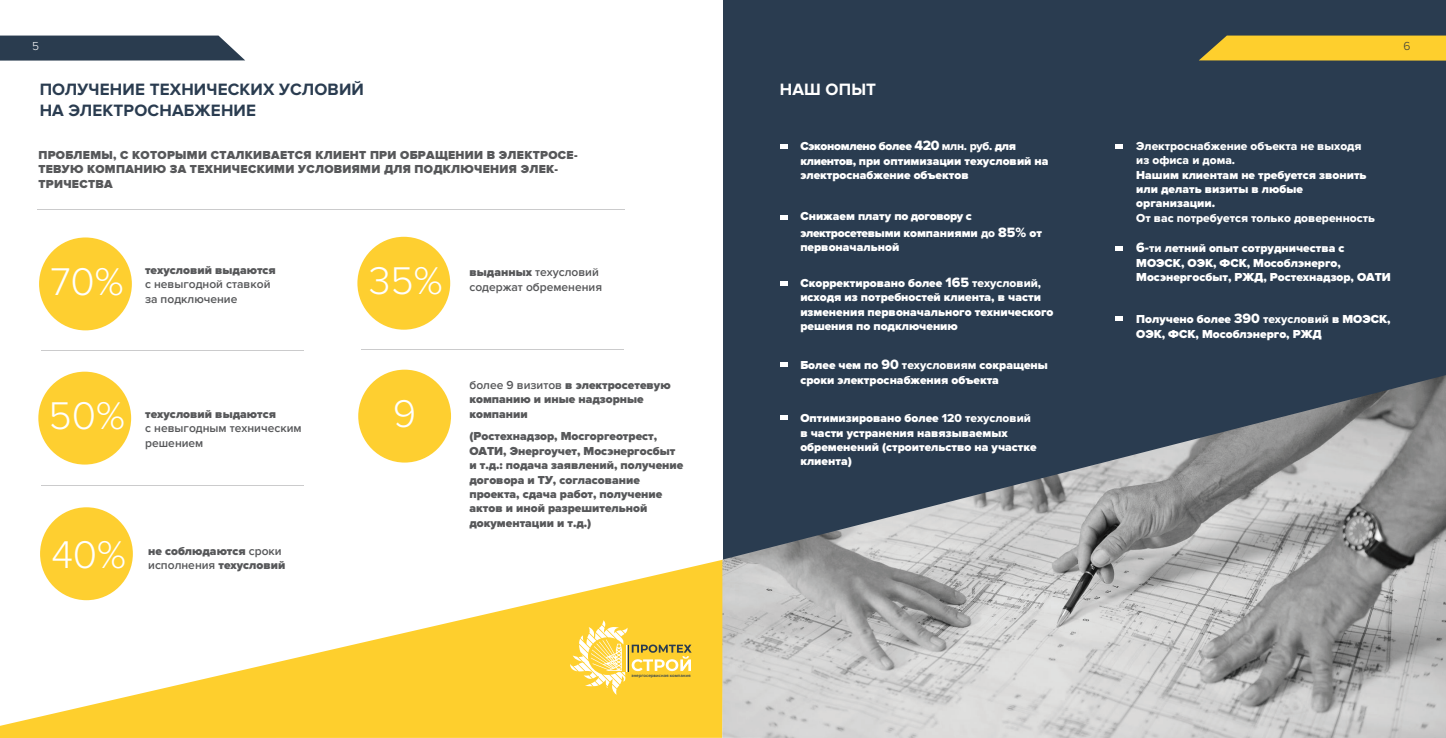
<style>
.page{position:relative;width:1446px;height:738px;background:#fff}
.page>*{position:absolute;margin:0;border:0;box-sizing:border-box;transform-origin:0 0}
.t1{font:300 40px "Proxima Nova";color:#fff}
.t2{font:700 17px/20.4px "Proxima Nova";letter-spacing:.01em;color:#2a3c50}
.t3{font:700 17px "Proxima Nova";letter-spacing:.01em;color:#fff}
.t4{font:900 12px/14.4px "Proxima Nova";color:#fff}
.t5{font:900 12px/14.4px "Proxima Nova";color:#57585a}
.t6{font:900 12px/14.4px "Proxima Nova";letter-spacing:.025em;color:#57585a}
.t7{font:600 12px/14.4px "Proxima Nova";color:#57585a}
.t8{font:12px/14.4px "Proxima Nova Extrabld";color:#fff}
.t9{font:900 12px/16.8px "Proxima Nova";letter-spacing:-.025em;color:#fff}
.t10{font:300 12px "Proxima Nova";color:#fff}
.t11{font:300 12px "Proxima Nova";color:#333639}
.t12{font:600 4.6px "Proxima Nova";color:#2a3c50}
.s1{font-weight:600}
.s2{font-weight:900}
.s3{font-family:"Proxima Nova Extrabld";font-weight:400;font-size:14px}
.s4{font-family:"Proxima Nova Extrabld";font-weight:400}
</style>
<div class="page">
<div style="left:39px;top:237px;width:93px;height:93px;background:#fecf30;border-radius:50%"></div>
<hr style="left:37px;top:209px;width:588px;height:1px;background:#525356">
<hr style="left:41px;top:350px;width:263px;height:1px;background:#525356">
<hr style="left:361px;top:349px;width:262px;height:1px;background:#525356">
<hr style="left:41px;top:484px;width:263px;height:1px;background:#525356">
<svg style="left:0;top:560px;width:722px;height:177px;fill:#fecf2d"></svg>
<div style="left:723px;top:0;width:723px;height:375px;background:#2a3c50"></div>
<svg style="left:1198px;top:36px;width:248px;height:25px"></svg>
<svg style="left:0;top:36px;width:245px;height:25px"></svg>
<div style="left:38px;top:371px;width:93px;height:93px;background:#fecf30;border-radius:50%"></div>
<div style="left:40px;top:507px;width:93px;height:92px;background:#fecf30;border-radius:50%"></div>
<div style="left:357px;top:236px;width:93px;height:93px;background:#fecf30;border-radius:50%"></div>
<div style="left:358px;top:369px;width:93px;height:93px;background:#fecf30;border-radius:50%"></div>
<img style="left:722px;top:375px;width:724px;height:362px">
<svg style="left:780px;top:144px;width:7px;height:4px"></svg>
<svg style="left:1116px;top:246px;width:7px;height:4px"></svg>
<svg style="left:1116px;top:144px;width:7px;height:4px"></svg>
<svg style="left:1116px;top:316px;width:7px;height:4px"></svg>
<svg style="left:780px;top:215px;width:7px;height:4px"></svg>
<svg style="left:780px;top:281px;width:7px;height:4px"></svg>
<svg style="left:780px;top:362px;width:7px;height:4px"></svg>
<svg style="left:780px;top:415px;width:7px;height:4px"></svg>
<svg style="left:570px;top:619px;width:121px;height:75px"></svg>
<p class="t10" style="left:32px;top:40px;width:8px">5</p>
<p class="t11" style="left:1403px;top:40px;width:9px">6</p>
<h2 class="t2" style="left:40px;top:79px;width:326px">ПОЛУЧЕНИЕ ТЕХНИЧЕСКИХ УСЛОВИЙ<br>НА ЭЛЕКТРОСНАБЖЕНИЕ</h2>
<h2 class="t3" style="left:780px;top:80px;width:98px">НАШ ОПЫТ</h2>
<p class="t6" style="left:38px;top:148px;width:541px">ПРОБЛЕМЫ, С КОТОРЫМИ СТАЛКИВАЕТСЯ КЛИЕНТ ПРИ ОБРАЩЕНИИ В ЭЛЕКТРОСЕ-<br>ТЕВУЮ КОМПАНИЮ ЗА ТЕХНИЧЕСКИМИ УСЛОВИЯМИ ДЛЯ ПОДКЛЮЧЕНИЯ ЭЛЕК-<br>ТРИЧЕСТВА</p>
<h1 class="t1" style="left:50px;top:259px;width:75px">70%</h1>
<p class="t5" style="left:145px;top:263px;width:132px">техусловий выдаются</p>
<p class="t7" style="left:145px;top:277px;width:127px">с невыгодной ставкой за подключение</p>
<h1 class="t1" style="left:49px;top:393px;width:78px">50%</h1>
<p class="t5" style="left:145px;top:406px;width:132px">техусловий выдаются</p>
<p class="t7" style="left:145px;top:421px;width:158px">с невыгодным техническим решением</p>
<h1 class="t1" style="left:51px;top:532px;width:76px">40%</h1>
<p class="t5" style="left:148px;top:543px;width:139px">не соблюдаются <span class="s1">сроки исполнения</span> техусловий</p>
<h1 class="t1" style="left:369px;top:258px;width:75px">35%</h1>
<p class="t7" style="left:469px;top:265px;width:134px"><span class="s2">выданных</span> техусловий содержат обременения</p>
<h1 class="t1" style="left:393px;top:391px;width:25px">9</h1>
<p class="t5" style="left:469px;top:378px;width:203px"><span class="s1">более 9 визитов</span> в электросетевую компанию и иные надзорные компании</p>
<p class="t5" style="left:469px;top:429px;width:215px">(Ростехнадзор, Мосгоргеотрест,<br>ОАТИ, Энергоучет, Мосэнергосбыт и т.д.: подача заявлений, получение договора и ТУ, согласование проекта, сдача работ, получение актов и иной разрешительной документации и т.д.)</p>
<p class="t12" style="left:631px;top:672px;width:61px">энергосервисная компания</p>
<p class="t4" style="left:800px;top:139px;width:250px">Сэкономлено более <span class="s3">420</span> <span class="s4">млн. руб.</span> для клиентов, при оптимизации техусловий на электроснабжение объектов</p>
<p class="t9" style="left:800px;top:207px;width:243px">Снижаем плату по договору с электросетевыми компаниями <span class="s4">до</span> <span class="s3">85%</span> от</p>
<p class="t4" style="left:800px;top:240px;width:100px">первоначальной</p>
<p class="t4" style="left:800px;top:276px;width:255px">Скорректировано более <span class="s3">165</span> <span class="s4">техусловий, </span>исходя из потребностей клиента, в части изменения первоначального технического решения по подключению</p>
<p class="t4" style="left:800px;top:358px;width:249px">Более чем по <span class="s3">90</span> <span class="s4">техусловиям</span> сокращены сроки электроснабжения объекта</p>
<p class="t4" style="left:800px;top:411px;width:238px">Оптимизировано более <span class="s4">120 техусловий </span>в части устранения навязываемых обременений (строительство на участке клиента)</p>
<p class="t8" style="left:1136px;top:139px;width:227px">Электроснабжение объекта не выходя из офиса и дома.</p>
<p class="t4" style="left:1136px;top:168px;width:232px">Нашим клиентам не требуется звонить или делать визиты в любые организации.</p>
<p class="t8" style="left:1136px;top:211px;width:240px">От вас потребуется только доверенность</p>
<p class="t4" style="left:1136px;top:241px;width:256px"><span class="s3">6-</span><span class="s4">ти</span> летний опыт сотрудничества с<br>МОЭСК, ОЭК, ФСК, Мособлэнерго,<br>Мосэнергосбыт, РЖД, Ростехнадзор, ОАТИ</p>
<p class="t4" style="left:1136px;top:312px;width:256px">Получено более <span class="s3">390</span> <span class="s4">техусловий</span> в МОЭСК,<br>ОЭК, ФСК, Мособлэнерго, РЖД</p>
</div>
